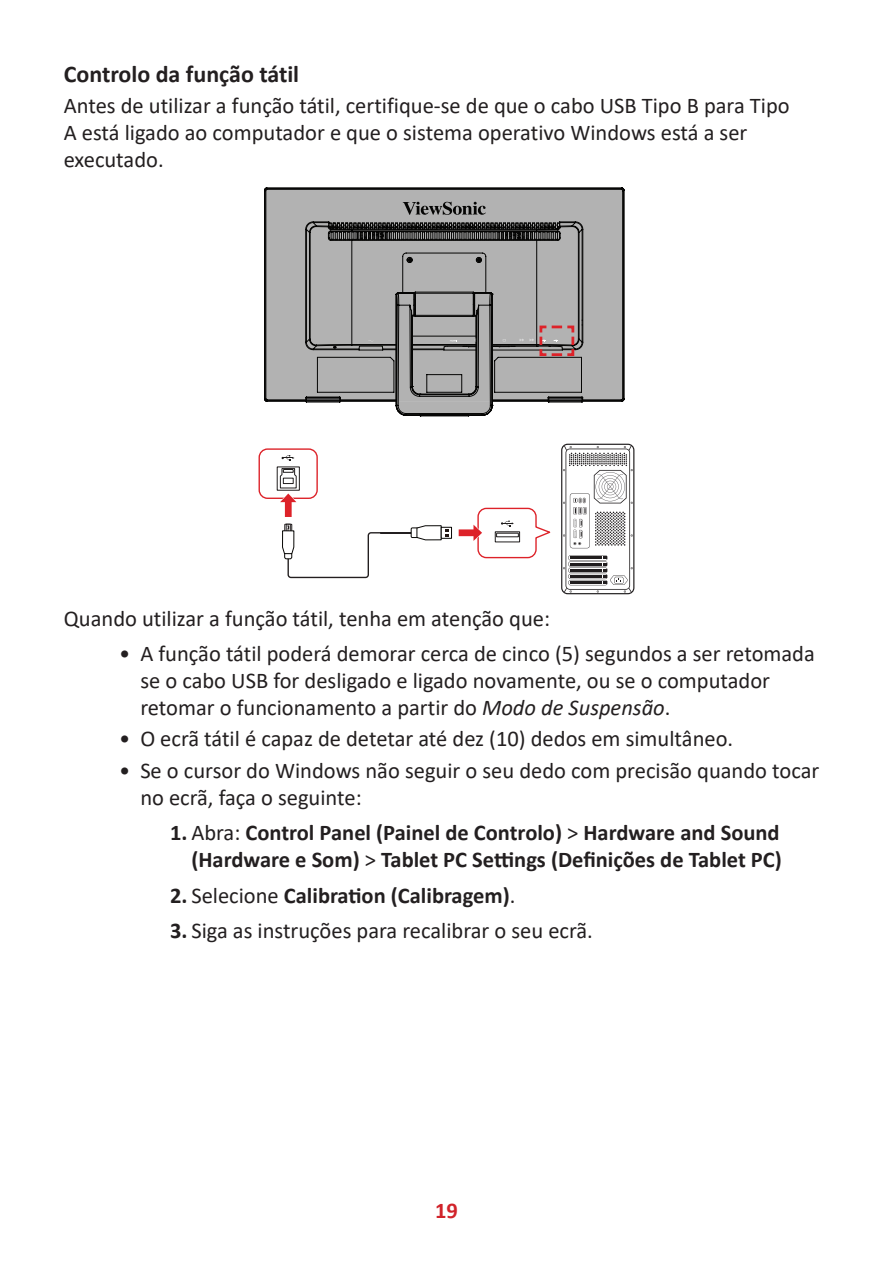
<style>
.page{position:relative;width:893px;height:1263px;background:#fff}
.page>*{position:absolute;margin:0;border:0;box-sizing:border-box;transform-origin:0 0}
.t1{font:700 24px "Calibri";color:#231f20}
.t2{font:22.5px/27px "Calibri";color:#231f20}
.t3{font:700 22.5px/27px "Calibri";color:#231f20;text-align:right}
.t4{font:700 22.5px "Calibri";color:#d1232a}
.s1{font-style:italic}
.s2{font-weight:400}
.s3{font-weight:700}
</style>
<div class="page">
<svg style="left:265px;top:401px;width:359px;height:15px"></svg>
<svg style="left:265px;top:188px;width:359px;height:213px;background:#9c9c9c"></svg>
<svg style="left:561px;top:444px;width:73px;height:150px"></svg>
<div style="left:441px;top:527px;width:11px;height:12px;background:#fff;border:1px solid #070604"></div>
<svg style="left:458px;top:507px;width:93px;height:52px"></svg>
<svg style="left:259px;top:448px;width:190px;height:131px"></svg>
<svg style="left:266px;top:189px;width:316px;height:168px;background:#9a9999"></svg>
<p class="t1" style="left:64px;top:57px;width:237px">Controlo da função tátil</p>
<p class="t2" style="left:64px;top:91px;width:727px">Antes de utilizar a função tátil, certifique-se de que o cabo USB Tipo B para Tipo<br>A está ligado ao computador e que o sistema operativo Windows está a ser executado.</p>
<p class="t2" style="left:64px;top:604px;width:488px">Quando utilizar a função tátil, tenha em atenção que:</p>
<p class="t2" style="left:140px;top:639px;width:676px;text-indent:-21px">• A função tátil poderá demorar cerca de cinco (5) segundos a ser retomada se o cabo USB for desligado e ligado novamente, ou se o computador retomar o funcionamento a partir do <span class="s1">Modo de Suspensão</span>.</p>
<p class="t2" style="left:119px;top:725px;width:616px">• O ecrã tátil é capaz de detetar até dez (10) dedos em simultâneo.</p>
<p class="t2" style="left:140px;top:756px;width:680px;text-indent:-21px">• Se o cursor do Windows não seguir o seu dedo com precisão quando tocar no ecrã, faça o seguinte:</p>
<p class="t3" style="left:170px;top:819px;width:613px">1. <span class="s2">Abra:</span> Control Panel (Painel de Controlo) <span class="s2">&gt;</span> Hardware and Sound (Hardware e Som) <span class="s2">&gt;</span> Tablet PC Settings (Definições de Tablet PC)</p>
<p class="t3" style="left:170px;top:881px;width:347px">2. <span class="s2">Selecione</span> Calibration (Calibragem)<span class="s2">.</span></p>
<p class="t2" style="left:170px;top:916px;width:424px"><span class="s3">3.</span> Siga as instruções para recalibrar o seu ecrã.</p>
<p class="t4" style="left:435px;top:1194px;width:24px">19</p>
</div>
